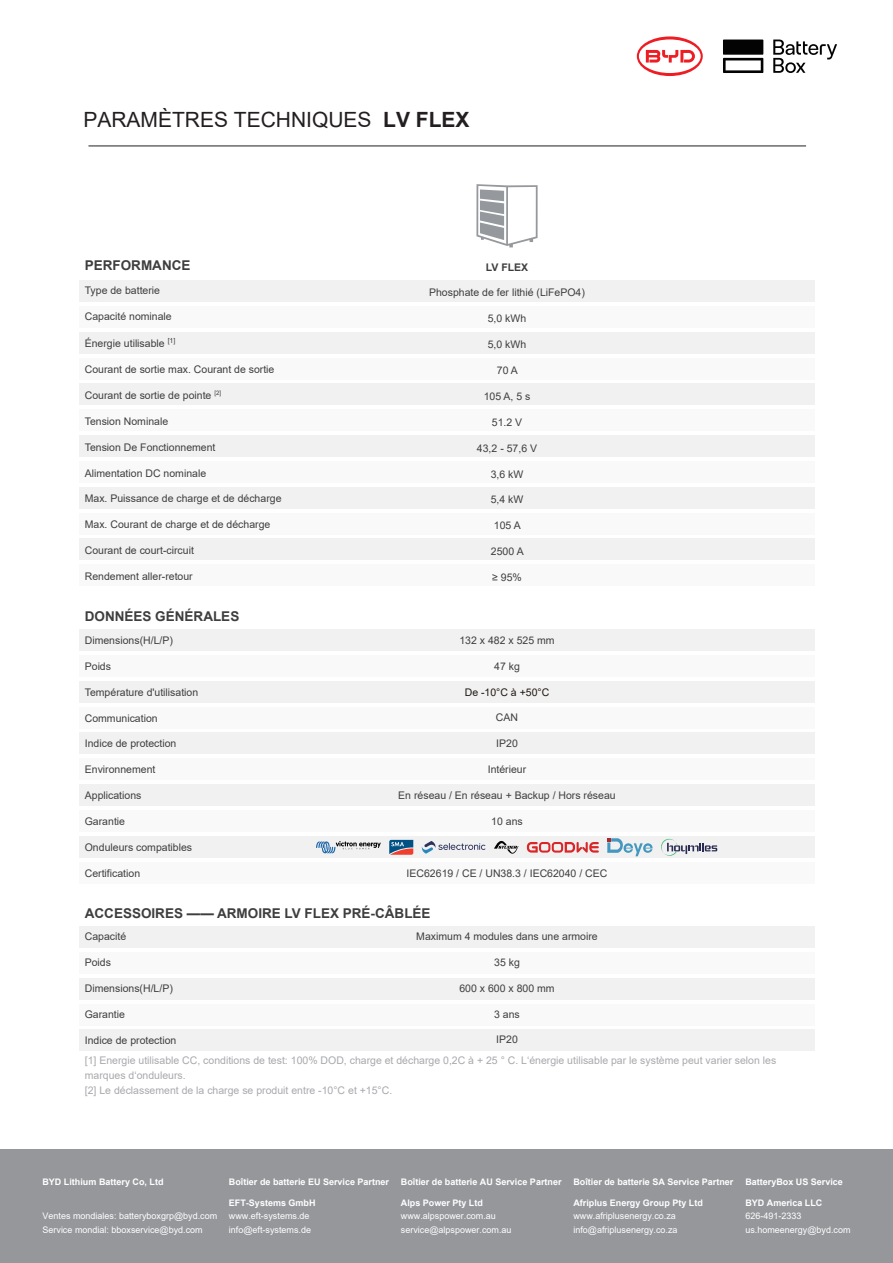
<style>
.page{position:relative;width:893px;height:1263px;background:#fff}
.page>*{position:absolute;margin:0;border:0;box-sizing:border-box;transform-origin:0 0}
.t1{font:21px "Arial";color:#231f20}
.t2{font:700 13.5px "Arial";color:#3e3e3f}
.t3{font:10.5px "Arial";color:#3e3e3f}
.t4{font:10.5px/15px "Arial";color:#a8a9ad}
.t5{font:10.5px "Arial";color:#211814}
.t6{font:700 10.5px "Arial";color:#3e3e3f}
.t7{font:9px/13.5px "Arial";color:#fff}
.t8{font:700 9px "Arial";color:#fff}
.s1{font-weight:700}
</style>
<div class="page">
<svg style="left:637px;top:36px;width:66px;height:40px"></svg>
<svg style="left:773px;top:40px;width:64px;height:33px"></svg>
<div style="left:723px;top:40px;width:40px;height:15px;background:#030303"></div>
<svg style="left:723px;top:58px;width:40px;height:15px"></svg>
<svg style="left:476px;top:184px;width:62px;height:63px"></svg>
<div style="left:79px;top:926px;width:735px;height:22px;background:#f1f1f1"></div>
<div style="left:79px;top:952px;width:735px;height:22px;background:#f9f9f9"></div>
<div style="left:79px;top:978px;width:735px;height:21px;background:#f1f1f1"></div>
<div style="left:79px;top:1004px;width:735px;height:21px;background:#f9f9f9"></div>
<div style="left:79px;top:1030px;width:735px;height:21px;background:#f1f1f1"></div>
<div style="left:79px;top:280px;width:735px;height:22px;background:#f1f1f1"></div>
<div style="left:79px;top:332px;width:735px;height:21px;background:#f1f1f1"></div>
<div style="left:79px;top:384px;width:735px;height:21px;background:#f1f1f1"></div>
<div style="left:79px;top:435px;width:735px;height:22px;background:#f1f1f1"></div>
<div style="left:79px;top:487px;width:735px;height:22px;background:#f1f1f1"></div>
<div style="left:79px;top:539px;width:735px;height:21px;background:#f1f1f1"></div>
<div style="left:79px;top:306px;width:735px;height:22px;background:#f9f9f9"></div>
<div style="left:79px;top:358px;width:735px;height:21px;background:#f9f9f9"></div>
<div style="left:79px;top:409px;width:735px;height:22px;background:#f9f9f9"></div>
<div style="left:79px;top:461px;width:735px;height:22px;background:#f9f9f9"></div>
<div style="left:79px;top:513px;width:735px;height:21px;background:#f9f9f9"></div>
<div style="left:79px;top:564px;width:735px;height:22px;background:#f9f9f9"></div>
<div style="left:79px;top:655px;width:735px;height:22px;background:#f9f9f9"></div>
<div style="left:79px;top:707px;width:735px;height:21px;background:#f9f9f9"></div>
<div style="left:79px;top:629px;width:735px;height:22px;background:#f1f1f1"></div>
<div style="left:79px;top:681px;width:735px;height:21px;background:#f1f1f1"></div>
<div style="left:79px;top:732px;width:735px;height:22px;background:#f1f1f1"></div>
<div style="left:79px;top:758px;width:735px;height:22px;background:#f9f9f9"></div>
<div style="left:79px;top:810px;width:735px;height:22px;background:#f9f9f9"></div>
<div style="left:79px;top:784px;width:735px;height:22px;background:#f1f1f1"></div>
<div style="left:79px;top:836px;width:735px;height:21px;background:#f1f1f1"></div>
<div style="left:79px;top:862px;width:735px;height:21px;background:#f9f9f9"></div>
<div style="left:0;top:1149px;width:893px;height:114px;background:#95979b"></div>
<hr style="left:88px;top:146px;width:718px;height:1px;background:#231f20">
<svg style="left:661px;top:838px;width:56px;height:18px"></svg>
<svg style="left:607px;top:838px;width:46px;height:18px"></svg>
<svg style="left:389px;top:840px;width:24px;height:15px"></svg>
<svg style="left:527px;top:842px;width:72px;height:11px"></svg>
<svg style="left:316px;top:841px;width:65px;height:13px"></svg>
<svg style="left:422px;top:841px;width:63px;height:13px"></svg>
<svg style="left:494px;top:841px;width:24px;height:13px"></svg>
<h1 class="t1" style="left:83px;top:105px;width:388px">PARAMÈTRES TECHNIQUES <span class="s1">LV FLEX</span></h1>
<p class="t2" style="left:85px;top:255px;width:107px">PERFORMANCE</p>
<p class="t3" style="left:85px;top:283px;width:77px">Type de batterie</p>
<p class="t3" style="left:85px;top:309px;width:88px">Capacité nominale</p>
<p class="t3" style="left:85px;top:336px;width:92px">Énergie utilisable <sup>[1]</sup></p>
<p class="t3" style="left:85px;top:362px;width:191px">Courant de sortie max. Courant de sortie</p>
<p class="t3" style="left:85px;top:388px;width:138px">Courant de sortie de pointe <sup>[2]</sup></p>
<p class="t3" style="left:85px;top:414px;width:85px">Tension Nominale</p>
<p class="t3" style="left:85px;top:440px;width:132px">Tension De Fonctionnement</p>
<p class="t3" style="left:85px;top:466px;width:123px">Alimentation DC nominale</p>
<p class="t3" style="left:85px;top:491px;width:198px">Max. Puissance de charge et de décharge</p>
<p class="t3" style="left:85px;top:517px;width:187px">Max. Courant de charge et de décharge</p>
<p class="t3" style="left:85px;top:543px;width:111px">Courant de court-circuit</p>
<p class="t3" style="left:85px;top:569px;width:109px">Rendement aller-retour</p>
<p class="t2" style="left:85px;top:607px;width:156px">DONNÉES GÉNÉRALES</p>
<p class="t3" style="left:85px;top:633px;width:90px">Dimensions(H/L/P)</p>
<p class="t3" style="left:85px;top:659px;width:28px">Poids</p>
<p class="t3" style="left:85px;top:685px;width:115px">Température d'utilisation</p>
<p class="t3" style="left:85px;top:710px;width:74px">Communication</p>
<p class="t3" style="left:85px;top:736px;width:93px">Indice de protection</p>
<p class="t3" style="left:85px;top:762px;width:72px">Environnement</p>
<p class="t3" style="left:85px;top:788px;width:58px">Applications</p>
<p class="t3" style="left:85px;top:814px;width:42px">Garantie</p>
<p class="t3" style="left:85px;top:840px;width:109px">Onduleurs compatibles</p>
<p class="t3" style="left:85px;top:866px;width:57px">Certification</p>
<p class="t6" style="left:486px;top:259px;width:44px">LV FLEX</p>
<p class="t3" style="left:429px;top:286px;width:157px">Phosphate de fer lithié (LiFePO4)</p>
<p class="t3" style="left:488px;top:311px;width:40px">5,0 kWh</p>
<p class="t3" style="left:488px;top:337px;width:40px">5,0 kWh</p>
<p class="t3" style="left:497px;top:363px;width:23px">70 A</p>
<p class="t3" style="left:484px;top:389px;width:48px">105 A, 5 s</p>
<p class="t3" style="left:492px;top:415px;width:32px">51.2 V</p>
<p class="t3" style="left:477px;top:441px;width:62px">43,2 - 57,6 V</p>
<p class="t3" style="left:491px;top:467px;width:34px">3,6 kW</p>
<p class="t3" style="left:491px;top:493px;width:34px">5,4 kW</p>
<p class="t3" style="left:494px;top:518px;width:28px">105 A</p>
<p class="t3" style="left:491px;top:544px;width:34px">2500 A</p>
<p class="t3" style="left:492px;top:570px;width:31px">≥ 95%</p>
<p class="t3" style="left:459px;top:633px;width:97px">132 x 482 x 525 mm</p>
<p class="t3" style="left:494px;top:659px;width:27px">47 kg</p>
<p class="t5" style="left:465px;top:685px;width:86px">De -10°C à +50°C</p>
<p class="t3" style="left:496px;top:710px;width:24px">CAN</p>
<p class="t3" style="left:496px;top:736px;width:23px">IP20</p>
<p class="t3" style="left:488px;top:762px;width:40px">Intérieur</p>
<p class="t3" style="left:398px;top:788px;width:219px">En réseau / En réseau + Backup / Hors réseau</p>
<p class="t3" style="left:491px;top:814px;width:33px">10 ans</p>
<p class="t3" style="left:407px;top:866px;width:202px">IEC62619 / CE / UN38.3 / IEC62040 / CEC</p>
<p class="t2" style="left:85px;top:904px;width:347px">ACCESSOIRES —— ARMOIRE LV FLEX PRÉ-CÂBLÉE</p>
<p class="t3" style="left:85px;top:929px;width:43px">Capacité</p>
<p class="t3" style="left:85px;top:955px;width:28px">Poids</p>
<p class="t3" style="left:85px;top:981px;width:90px">Dimensions(H/L/P)</p>
<p class="t3" style="left:85px;top:1007px;width:42px">Garantie</p>
<p class="t3" style="left:85px;top:1032px;width:93px">Indice de protection</p>
<p class="t3" style="left:416px;top:929px;width:183px">Maximum 4 modules dans une armoire</p>
<p class="t3" style="left:494px;top:955px;width:27px">35 kg</p>
<p class="t3" style="left:459px;top:981px;width:97px">600 x 600 x 800 mm</p>
<p class="t3" style="left:494px;top:1007px;width:27px">3 ans</p>
<p class="t3" style="left:496px;top:1032px;width:23px">IP20</p>
<p class="t4" style="left:85px;top:1053px;width:693px">[1] Energie utilisable CC, conditions de test: 100% DOD, charge et décharge 0,2C à + 25 ° C. L‘énergie utilisable par le système peut varier selon les marques d‘onduleurs.<br>[2] Le déclassement de la charge se produit entre -10°C et +15°C.</p>
<p class="t8" style="left:42px;top:1175px;width:123px">BYD Lithium Battery Co, Ltd</p>
<p class="t7" style="left:42px;top:1209px;width:176px">Ventes mondiales: batteryboxgrp@byd.com<br>Service mondial: bboxservice@byd.com</p>
<p class="t8" style="left:229px;top:1175px;width:162px">Boîtier de batterie EU Service Partner</p>
<p class="t7" style="left:229px;top:1209px;width:84px">www.eft-systems.de info@eft-systems.de</p>
<p class="t8" style="left:229px;top:1196px;width:88px">EFT-Systems GmbH</p>
<p class="t8" style="left:401px;top:1175px;width:162px">Boîtier de batterie AU Service Partner</p>
<p class="t8" style="left:401px;top:1196px;width:84px">Alps Power Pty Ltd</p>
<p class="t7" style="left:401px;top:1209px;width:112px">www.alpspower.com.au service@alpspower.com.au</p>
<p class="t8" style="left:573px;top:1175px;width:162px">Boîtier de batterie SA Service Partner</p>
<p class="t8" style="left:573px;top:1196px;width:131px">Afriplus Energy Group Pty Ltd</p>
<p class="t7" style="left:573px;top:1209px;width:106px">www.afriplusenergy.co.za info@afriplusenergy.co.za</p>
<p class="t8" style="left:745px;top:1175px;width:99px">BatteryBox US Service</p>
<p class="t8" style="left:745px;top:1196px;width:79px">BYD America LLC</p>
<p class="t7" style="left:745px;top:1209px;width:107px">626-491-2333 us.homeenergy@byd.com</p>
</div>
